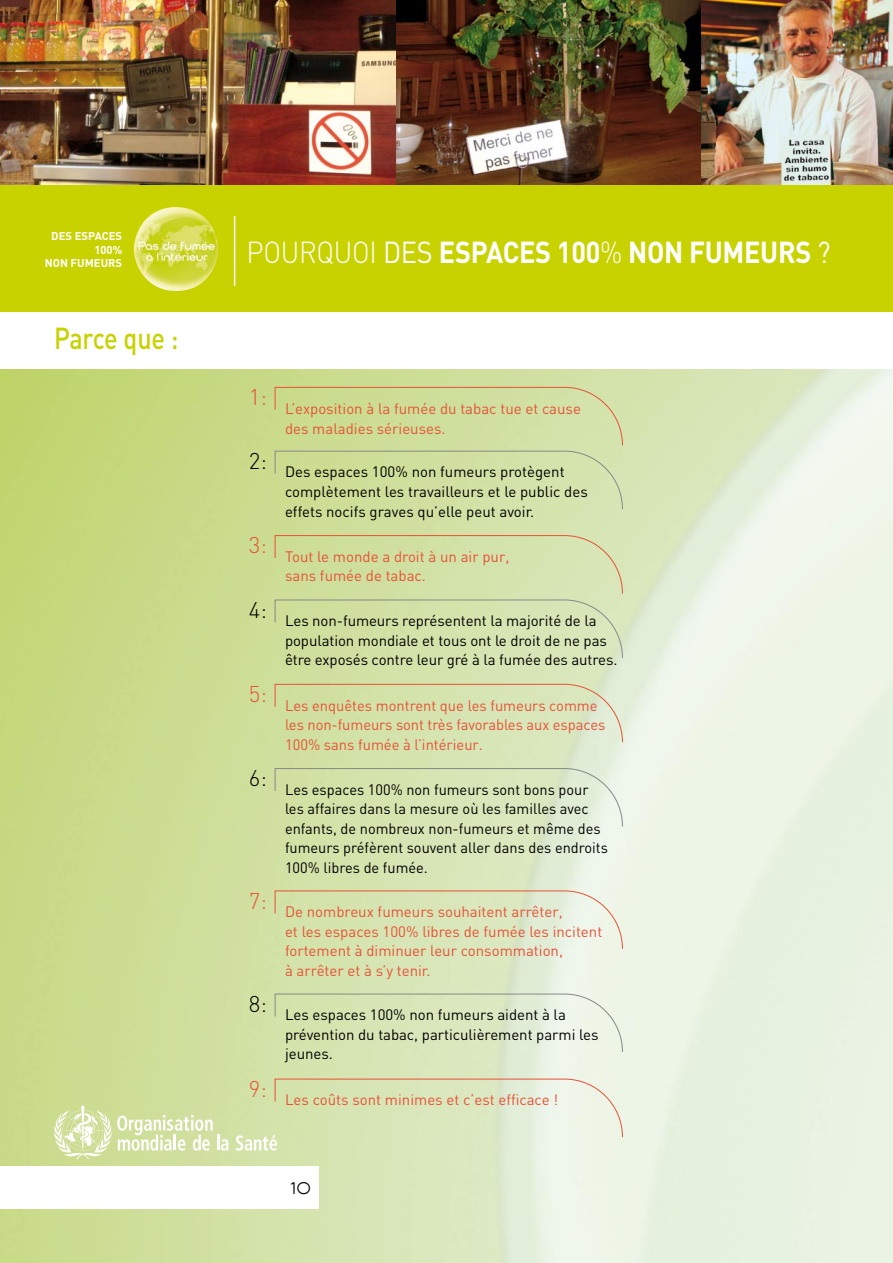
<style>
.page{position:relative;width:893px;height:1263px;background:#fff}
.page>*{position:absolute;margin:0;border:0;box-sizing:border-box;transform-origin:0 0}
.t1{font:700 30px "DIN";letter-spacing:-.01em;color:#fff;scale:.9 1}
.t2{font:500 30px "DIN";letter-spacing:-.01em;color:#c8d200;scale:.84 1}
.t3{font:300 22.5px "DIN";color:#000}
.t4{font:300 22.5px "DIN";color:#e75236}
.t5{font:18px "Cabourg";color:#000}
.t6{font:15px/19.5px "DIN";letter-spacing:-.005em;color:#000}
.t7{font:15px/19.5px "DIN";color:#e75236}
.t8{font:700 11.25px/13.5px "DIN";color:#fff;text-align:right}
.s1{font-weight:300}
.s2{font-weight:400}
</style>
<div class="page">
<img style="left:0;top:369px;width:893px;height:894px">
<div style="left:0;top:1166px;width:319px;height:43px;background:#fff"></div>
<img style="left:395px;top:0;width:498px;height:185px">
<img style="left:0;top:0;width:395px;height:185px">
<div style="left:0;top:185px;width:893px;height:136px;background:#c8d200"></div>
<div style="left:0;top:312px;width:893px;height:57px;background:#fff"></div>
<hr style="left:234px;top:216px;width:1px;height:70px;background:#fff">
<img style="left:134px;top:207px;width:84px;height:84px;border-radius:50%">
<svg style="left:274px;top:387px;width:349px;height:123px;background:#cfdd9d"></svg>
<svg style="left:274px;top:535px;width:349px;height:124px;background:#d2dfa7"></svg>
<svg style="left:274px;top:683px;width:349px;height:60px;background:#d6e1af"></svg>
<svg style="left:274px;top:768px;width:349px;height:59px;background:#d7e4b8"></svg>
<svg style="left:274px;top:890px;width:349px;height:60px;background:#dce5be"></svg>
<svg style="left:274px;top:993px;width:349px;height:60px;background:#dce7c3"></svg>
<svg style="left:54px;top:1106px;width:174px;height:53px;background:#d9e5b0"></svg>
<svg style="left:236px;top:1078px;width:387px;height:72px;background:#dde7c2"></svg>
<p class="t8" style="left:45px;top:229px;width:79px">DES ESPACES<br>100%<br>NON FUMEURS</p>
<h1 class="t2" style="left:54px;top:319px;width:150px">Parce que :</h1>
<h1 class="t1" style="left:247px;top:233px;width:650px"><span class="s1">POURQUOI</span> <span class="s2">DES</span> ESPACES 100<span class="s1">%</span> NON FUMEURS <span class="s2">?</span></h1>
<p class="t7" style="left:285px;top:399px;width:297px;text-indent:-36px"><sup>1:</sup> L’exposition à la fumée du tabac tue et cause des maladies sérieuses.</p>
<p class="t6" style="left:285px;top:462px;width:304px">Des espaces 100% non fumeurs protègent complètement les travailleurs et le public des effets nocifs graves qu’elle peut avoir.</p>
<h2 class="t3" style="left:249px;top:447px;width:20px">2:</h2>
<h2 class="t4" style="left:249px;top:531px;width:20px">3:</h2>
<h2 class="t3" style="left:249px;top:596px;width:20px">4:</h2>
<p class="t7" style="left:285px;top:546px;width:226px">Tout le monde a droit à un air pur, sans fumée de tabac.</p>
<p class="t6" style="left:285px;top:611px;width:334px">Les non-fumeurs représentent la majorité de la population mondiale et tous ont le droit de ne pas être exposés contre leur gré à la fumée des autres.</p>
<p class="t7" style="left:285px;top:695px;width:322px;text-indent:-36px"><sup>5:</sup> Les enquêtes montrent que les fumeurs comme les non-fumeurs sont très favorables aux espaces<br>100% sans fumée à l’intérieur.</p>
<p class="t6" style="left:285px;top:779px;width:324px">Les espaces 100% non fumeurs sont bons pour les affaires dans la mesure où les familles avec enfants, de nombreux non-fumeurs et même des fumeurs préfèrent souvent aller dans des endroits 100% libres de fumée.</p>
<h2 class="t3" style="left:249px;top:764px;width:20px">6:</h2>
<h2 class="t4" style="left:249px;top:887px;width:20px">7:</h2>
<h2 class="t3" style="left:249px;top:990px;width:20px">8:</h2>
<h2 class="t4" style="left:249px;top:1075px;width:20px">9:</h2>
<p class="t7" style="left:285px;top:902px;width:319px">De nombreux fumeurs souhaitent arrêter,<br>et les espaces 100% libres de fumée les incitent fortement à diminuer leur consommation,<br>à arrêter et à s’y tenir.</p>
<p class="t6" style="left:285px;top:1005px;width:315px">Les espaces 100% non fumeurs aident à la prévention du tabac, particulièrement parmi les jeunes.</p>
<p class="t7" style="left:285px;top:1090px;width:275px">Les coûts sont minimes et c’est efficace !</p>
<p class="t5" style="left:291px;top:1179px;width:22px">10</p>
</div>
